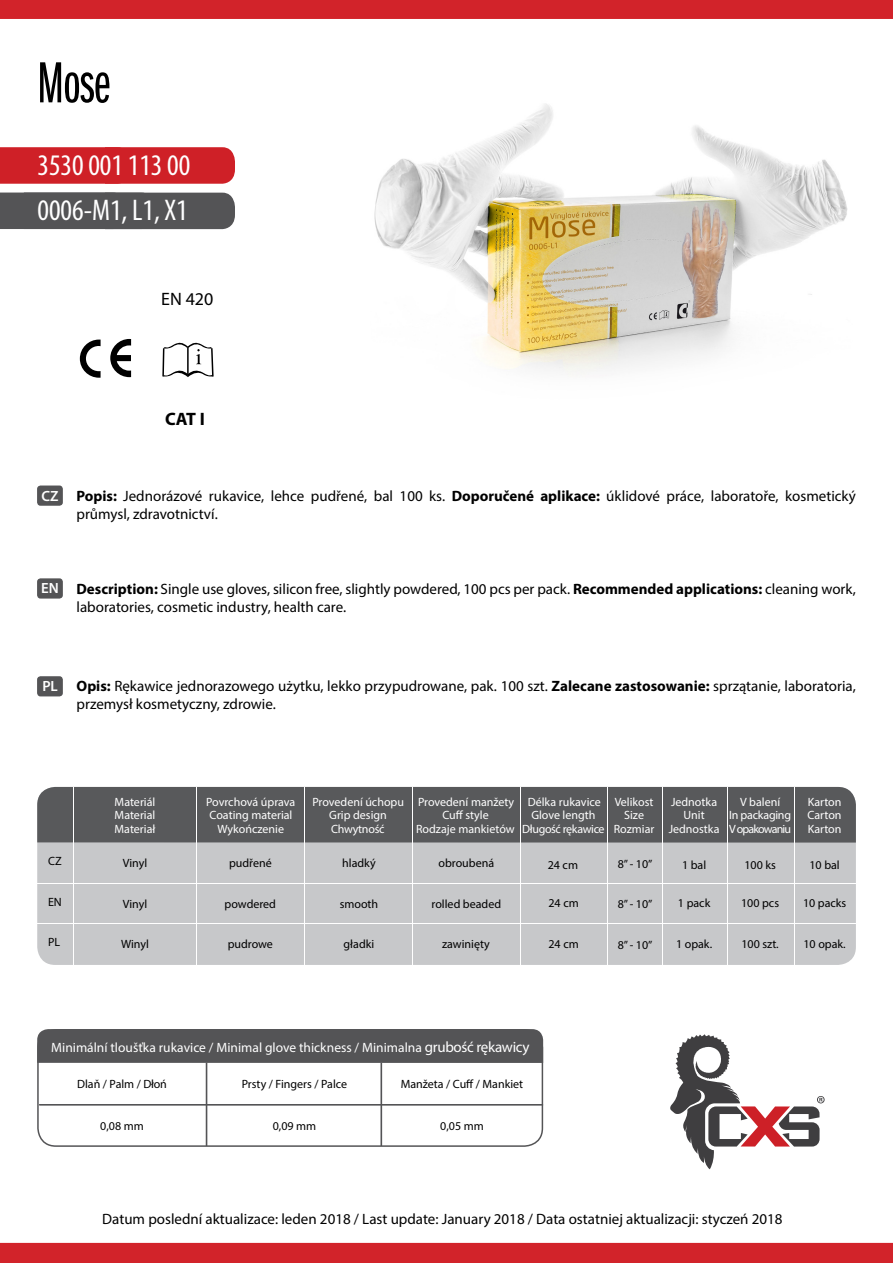
<style>
.page{position:relative;width:893px;height:1263px;background:#fff}
.page>*{position:absolute;margin:0;border:0;box-sizing:border-box;transform-origin:0 0}
.t1{font:60px "Franklin Got Itc DOT Boo Ext Com";color:#000}
.t2{font:condensed 30px "Myriad Pro";color:#fff}
.t3{font:18px "Myriad Pro";color:#000}
.t4{font:700 18px "Myriad Pro";color:#000}
.t5{font:15px/18px "Myriad Pro";color:#000}
.t6{font:600 14.85px "Myriad Pro";color:#fff}
.t7{font:13.5px "Myriad Pro";color:#fff}
.t8{font:12px "Myriad Pro";color:#000}
.t9{font:12px "Myriad Pro";color:#fff}
.t10{font:12px "Myriad Pro";letter-spacing:-.02em;color:#fff}
.t11{font:12px "Myriad Pro";letter-spacing:-.03em;color:#fff}
.t12{font:12px "Myriad Pro";letter-spacing:-.07em;color:#fff}
.s1{font-weight:700}
.s2{font-size:15px}
</style>
<div class="page">
<div style="left:0;top:147px;width:235px;height:37px;background:#cf2027"></div>
<div style="left:0;top:193px;width:235px;height:36px;background:#545456"></div>
<img style="left:374px;top:104px;width:474px;height:271px">
<div style="left:37px;top:1029px;width:506px;height:34px;background:#545456"></div>
<div style="left:37px;top:1029px;width:506px;height:118px;border:2px solid #545456;border-radius:18px"></div>
<div style="left:381px;top:1063px;width:1px;height:82px;border:1px solid #545456"></div>
<div style="left:39px;top:1104px;width:504px;height:1px;border:1px solid #545456"></div>
<div style="left:206px;top:1063px;width:1px;height:82px;border:1px solid #545456"></div>
<svg style="left:670px;top:1034px;width:155px;height:135px"></svg>
<div style="left:37px;top:485px;width:26px;height:21px;background:#545456;border-radius:3px"></div>
<div style="left:37px;top:578px;width:26px;height:21px;background:#545456;border-radius:3px"></div>
<div style="left:37px;top:676px;width:26px;height:20px;background:#545456;border-radius:3px"></div>
<div style="left:0;top:0;width:893px;height:19px;background:#d2232a"></div>
<div style="left:0;top:1243px;width:893px;height:20px;background:#d2232a"></div>
<svg style="left:162px;top:342px;width:52px;height:35px"></svg>
<svg style="left:80px;top:339px;width:51px;height:39px"></svg>
<div style="left:37px;top:787px;width:819px;height:178px;background:#c7c8ca;border-radius:18px"></div>
<div style="left:37px;top:787px;width:819px;height:55px;background:#58595b"></div>
<hr style="left:197px;top:787px;width:1px;height:178px;background:#fff">
<hr style="left:73px;top:787px;width:1px;height:178px;background:#fff">
<hr style="left:37px;top:923px;width:819px;height:1px;background:#fff">
<hr style="left:37px;top:883px;width:819px;height:1px;background:#fff">
<hr style="left:794px;top:787px;width:1px;height:178px;background:#fff">
<hr style="left:727px;top:787px;width:1px;height:178px;background:#fff">
<hr style="left:662px;top:787px;width:1px;height:178px;background:#fff">
<hr style="left:607px;top:787px;width:1px;height:178px;background:#fff">
<hr style="left:520px;top:787px;width:1px;height:178px;background:#fff">
<hr style="left:412px;top:787px;width:1px;height:178px;background:#fff">
<hr style="left:304px;top:787px;width:1px;height:178px;background:#fff">
<h1 class="t1" style="left:37px;top:51px;width:74px">Mose</h1>
<h2 class="t2" style="left:38px;top:147px;width:154px">3530 001 113 00</h2>
<h2 class="t2" style="left:38px;top:192px;width:152px">0006-M1, L1, X1</h2>
<p class="t3" style="left:161px;top:288px;width:54px">EN 420</p>
<p class="t4" style="left:165px;top:407px;width:41px">CAT I</p>
<p class="t6" style="left:42px;top:486px;width:19px">CZ</p>
<p class="t5" style="left:77px;top:486px;width:781px"><span class="s1">Popis:</span> Jednorázové rukavice, lehce pudřené, bal 100 ks. <span class="s1">Doporučené aplikace:</span> úklidové práce, laboratoře, kosmetický průmysl, zdravotnictví.</p>
<p class="t6" style="left:41px;top:579px;width:19px">EN</p>
<p class="t5" style="left:77px;top:579px;width:781px"><span class="s1">Description:</span> Single use gloves, silicon free, slightly powdered, 100 pcs per pack. <span class="s1">Recommended applications:</span> cleaning work, laboratories, cosmetic industry, health care.</p>
<p class="t6" style="left:42px;top:677px;width:17px">PL</p>
<p class="t5" style="left:77px;top:677px;width:781px"><span class="s1">Opis:</span> Rękawice jednorazowego użytku, lekko przypudrowane, pak. 100 szt. <span class="s1">Zalecane zastosowanie:</span> sprzątanie, laboratoria, przemysł kosmetyczny, zdrowie.</p>
<p class="t9" style="left:115px;top:794px;width:42px">Materiál</p>
<p class="t9" style="left:115px;top:808px;width:42px">Material</p>
<p class="t9" style="left:115px;top:822px;width:42px">Materiał</p>
<p class="t9" style="left:206px;top:794px;width:91px">Povrchová úprava</p>
<p class="t9" style="left:217px;top:821px;width:68px">Wykończenie</p>
<p class="t9" style="left:210px;top:808px;width:84px">Coating material</p>
<p class="t9" style="left:312px;top:794px;width:93px">Provedení úchopu</p>
<p class="t10" style="left:331px;top:821px;width:55px">Chwytność</p>
<p class="t9" style="left:329px;top:808px;width:59px">Grip design</p>
<p class="t9" style="left:418px;top:794px;width:98px">Provedení manžety</p>
<p class="t9" style="left:416px;top:821px;width:100px">Rodzaje mankietów</p>
<p class="t9" style="left:442px;top:808px;width:48px">Cuff style</p>
<p class="t9" style="left:528px;top:794px;width:75px">Délka rukavice</p>
<p class="t11" style="left:522px;top:821px;width:84px">Długość rękawice</p>
<p class="t9" style="left:531px;top:808px;width:66px">Glove length</p>
<p class="t9" style="left:615px;top:794px;width:40px">Velikost</p>
<p class="t9" style="left:614px;top:821px;width:42px">Rozmiar</p>
<p class="t9" style="left:624px;top:808px;width:21px">Size</p>
<p class="t9" style="left:671px;top:794px;width:48px">Jednotka</p>
<p class="t9" style="left:669px;top:821px;width:52px">Jednostka</p>
<p class="t9" style="left:683px;top:808px;width:23px">Unit</p>
<p class="t9" style="left:740px;top:794px;width:42px">V balení</p>
<p class="t12" style="left:729px;top:821px;width:63px">V opakowaniu</p>
<p class="t10" style="left:729px;top:808px;width:63px">In packaging</p>
<p class="t9" style="left:808px;top:794px;width:35px">Karton</p>
<p class="t9" style="left:808px;top:821px;width:35px">Karton</p>
<p class="t9" style="left:808px;top:808px;width:36px">Carton</p>
<p class="t8" style="left:48px;top:854px;width:15px">CZ</p>
<p class="t8" style="left:123px;top:856px;width:26px">Vinyl</p>
<p class="t8" style="left:48px;top:894px;width:15px">EN</p>
<p class="t8" style="left:123px;top:896px;width:26px">Vinyl</p>
<p class="t8" style="left:48px;top:935px;width:14px">PL</p>
<p class="t8" style="left:121px;top:937px;width:29px">Winyl</p>
<p class="t8" style="left:229px;top:856px;width:44px">pudřené</p>
<p class="t8" style="left:225px;top:896px;width:53px">powdered</p>
<p class="t8" style="left:228px;top:937px;width:47px">pudrowe</p>
<p class="t8" style="left:342px;top:856px;width:35px">hladký</p>
<p class="t8" style="left:438px;top:856px;width:57px">obroubená</p>
<p class="t8" style="left:432px;top:896px;width:71px">rolled beaded</p>
<p class="t8" style="left:442px;top:937px;width:49px">zawinięty</p>
<p class="t8" style="left:340px;top:896px;width:40px">smooth</p>
<p class="t8" style="left:344px;top:937px;width:32px">gładki</p>
<p class="t8" style="left:548px;top:858px;width:32px">24 cm</p>
<p class="t8" style="left:548px;top:896px;width:32px">24 cm</p>
<p class="t8" style="left:548px;top:937px;width:32px">24 cm</p>
<p class="t8" style="left:618px;top:857px;width:36px">8” - 10”</p>
<p class="t8" style="left:618px;top:896px;width:36px">8” - 10”</p>
<p class="t8" style="left:618px;top:938px;width:36px">8” - 10”</p>
<p class="t8" style="left:682px;top:858px;width:26px">1 bal</p>
<p class="t8" style="left:678px;top:896px;width:34px">1 pack</p>
<p class="t8" style="left:676px;top:937px;width:38px">1 opak.</p>
<p class="t8" style="left:744px;top:858px;width:33px">100 ks</p>
<p class="t8" style="left:809px;top:858px;width:32px">10 bal</p>
<p class="t8" style="left:741px;top:896px;width:39px">100 pcs</p>
<p class="t8" style="left:803px;top:896px;width:45px">10 packs</p>
<p class="t8" style="left:741px;top:937px;width:39px">100 szt.</p>
<p class="t8" style="left:803px;top:937px;width:44px">10 opak.</p>
<p class="t7" style="left:51px;top:1039px;width:480px">Minimální tloušťka rukavice / Minimal glove thickness / Minimalna <span class="s2">grubość rękawicy</span></p>
<p class="t8" style="left:77px;top:1077px;width:91px">Dlaň / Palm / Dłoń</p>
<p class="t8" style="left:100px;top:1118px;width:45px">0,08 mm</p>
<p class="t8" style="left:242px;top:1077px;width:107px">Prsty / Fingers / Palce</p>
<p class="t8" style="left:273px;top:1118px;width:45px">0,09 mm</p>
<p class="t8" style="left:401px;top:1077px;width:124px">Manžeta / Cuff / Mankiet</p>
<p class="t8" style="left:440px;top:1118px;width:45px">0,05 mm</p>
<p class="t5" style="left:102px;top:1209px;width:682px">Datum poslední aktualizace: leden 2018 / Last update: January 2018 / Data ostatniej aktualizacji: styczeń 2018</p>
</div>
